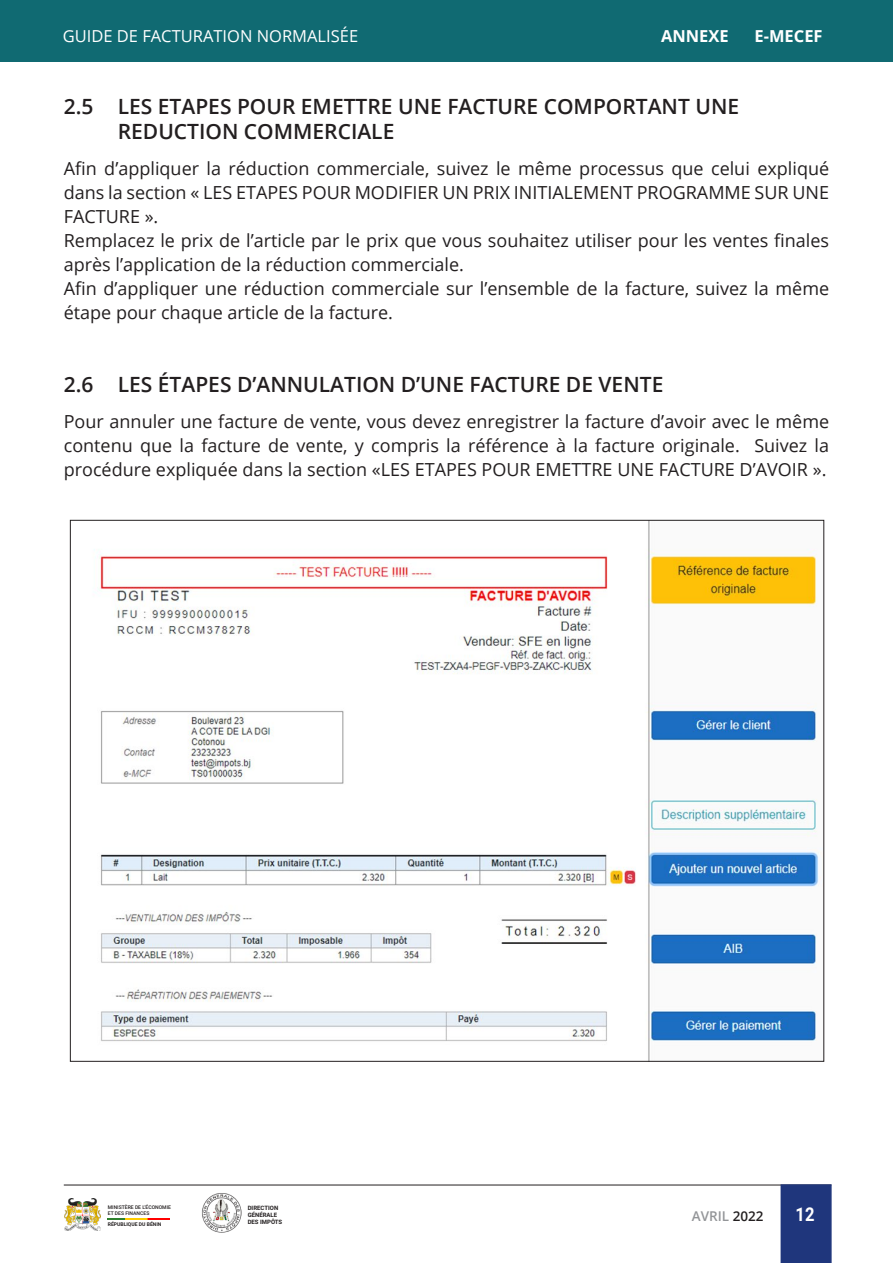
<style>
.page{position:relative;width:893px;height:1263px;background:#fff}
.page>*{position:absolute;margin:0;border:0;box-sizing:border-box;transform-origin:0 0}
.List_Paragraph{font:600 21px/25.2px "Open Sans";color:#231f20}
.t1{font:700 18.9px "Roboto";color:#fff;scale:.87 1}
.t2{font:18px/24px "Open Sans";color:#231f20;text-align:justify}
.t3{font:16.5px "Open Sans";color:#fff}
.t4{font:700 16.5px "Open Sans";color:#fff}
.t5{font:600 13.5px "Open Sans";color:#939598}
.t6{font:700 6px/7.2px "Roboto";color:#231f20}
.t7{font:500 5.1px/6.4px "Roboto";color:#231f20}
.t8{font:700 5.1px "Roboto";color:#231f20}
.s1{color:#231f20}
</style>
<div class="page">
<hr style="left:64px;top:1185px;width:767px;height:1px;background:#231f20">
<img style="left:108px;top:1218px;width:62px;height:2px">
<img style="left:64px;top:1198px;width:37px;height:32px">
<img style="left:202px;top:1193px;width:40px;height:40px">
<div style="left:781px;top:1184px;width:51px;height:79px;background:#1f367c"></div>
<div style="left:0;top:0;width:893px;height:62px;background:#106a72"></div>
<img style="left:94px;top:522px;width:727px;height:537px">
<p class="t3" style="left:63px;top:24px;width:297px">GUIDE DE FACTURATION NORMALISÉE</p>
<p class="t4" style="left:661px;top:24px;width:69px">ANNEXE</p>
<p class="t4" style="left:754px;top:24px;width:70px">E-MECEF</p>
<p class="List_Paragraph" style="left:118px;top:93px;width:623px;text-indent:-54px">2.5 LES ETAPES POUR EMETTRE UNE FACTURE COMPORTANT UNE<br>REDUCTION COMMERCIALE</p>
<p class="t2" style="left:64px;top:156px;width:767px">Afin d’appliquer la réduction commerciale, suivez le même processus que celui expliqué dans la section « LES ETAPES POUR MODIFIER UN PRIX INITIALEMENT PROGRAMME SUR UNE FACTURE ».</p>
<p class="t2" style="left:64px;top:228px;width:767px">Remplacez le prix de l’article par le prix que vous souhaitez utiliser pour les ventes finales après l’application de la réduction commerciale.</p>
<p class="t2" style="left:64px;top:276px;width:767px">Afin d’appliquer une réduction commerciale sur l’ensemble de la facture, suivez la même étape pour chaque article de la facture.</p>
<p class="List_Paragraph" style="left:64px;top:372px;width:601px">2.6 LES ÉTAPES D’ANNULATION D’UNE FACTURE DE VENTE</p>
<p class="t2" style="left:64px;top:409px;width:767px">Pour annuler une facture de vente, vous devez enregistrer la facture d’avoir avec le même contenu que la facture de vente, y compris la référence à la facture originale. Suivez la procédure expliquée dans la section «LES ETAPES POUR EMETTRE UNE FACTURE D’AVOIR ».</p>
<p class="t7" style="left:108px;top:1203px;width:65px">MINISTÈRE DE L’ÉCONOMIE<br>ET DES FINANCES</p>
<p class="t8" style="left:108px;top:1220px;width:55px">RÉPUBLIQUE DU BÉNIN</p>
<p class="t6" style="left:248px;top:1204px;width:36px">DIRECTION<br>GÉNÉRALE<br>DES IMPÔTS</p>
<p class="t5" style="left:692px;top:1206px;width:73px">AVRIL <span class="s1">2022</span></p>
<p class="t1" style="left:796px;top:1201px;width:23px">12</p>
</div>
